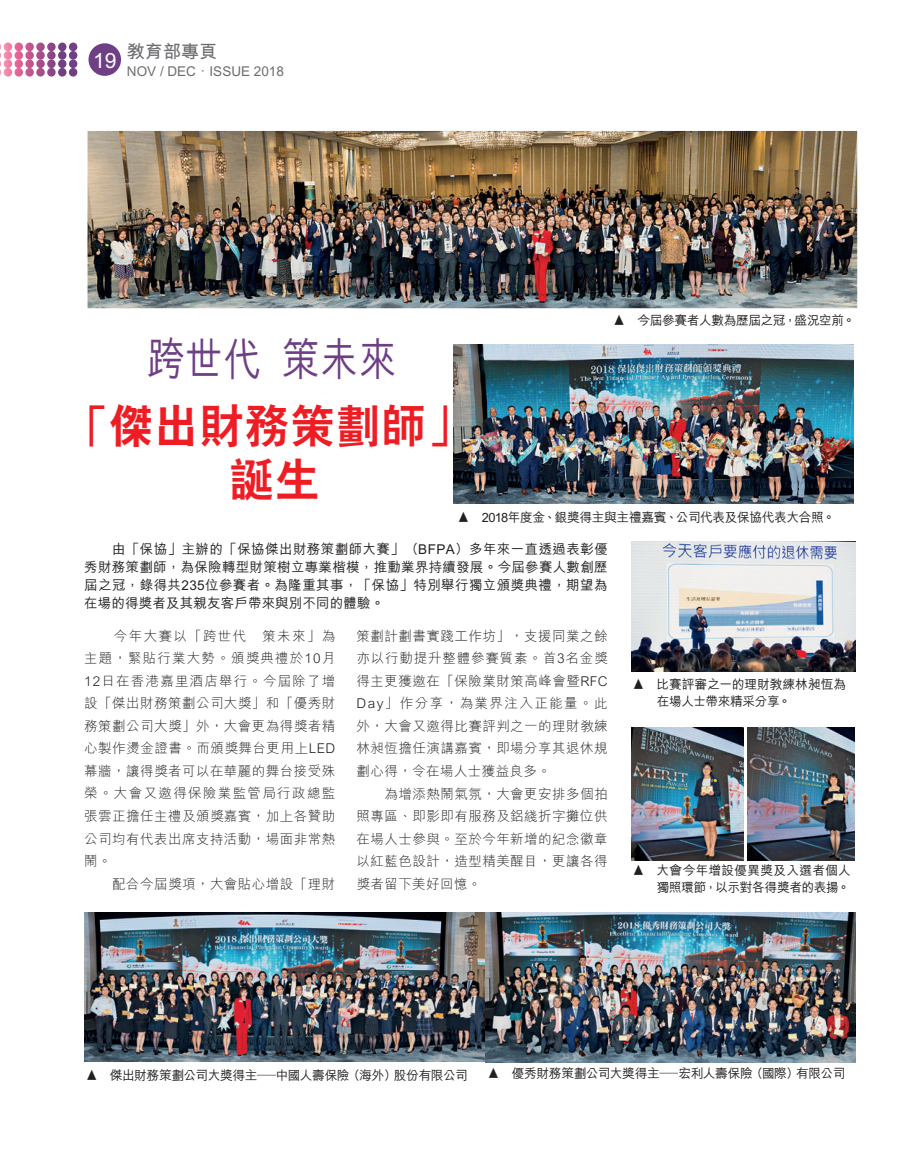
<style>
.page{position:relative;width:915px;height:1149px;background:#fff}
.page>*{position:absolute;margin:0;border:0;box-sizing:border-box;transform-origin:0 0}
.t1{font:45.45px/54.4px "C Hei 2 Xbold HKSCS";letter-spacing:.03em;color:#ee1d23;text-align:center}
.t2{font:44.85px "M Hei Medium HKSCS";letter-spacing:.03em;color:#6e3f84;scale:.83 1}
.t3{font:21px "M Hei Bold HKSCS";color:#fff}
.t4{font:18px "M Hei Bold HKSCS";color:#6c6d70}
.t5{font:13.5px/22.5px "M Hei Light HKSCS";letter-spacing:.035em;color:#231f20;text-align:justify}
.t6{font:13.5px/18px "M Hei Medium HKSCS";letter-spacing:.02em;color:#231f20;text-align:justify}
.t7{font:13.5px "M Hei Bold HKSCS";color:#6c6d70}
.t8{font:12.75px/17.2px "M Hei Medium HKSCS";letter-spacing:-.03em;color:#231f20}
.t9{font:12.75px/17.2px "M Hei Medium HKSCS";letter-spacing:.005em;color:#231f20;text-align:right}
</style>
<div class="page">
<svg style="left:0;top:43px;width:77px;height:34px"></svg>
<div style="left:88px;top:43px;width:33px;height:33px;background:#6e3f84;border-radius:50%"></div>
<img style="left:453px;top:344px;width:400px;height:159px">
<svg style="left:631px;top:780px;width:223px;height:81px"></svg>
<img style="left:88px;top:132px;width:768px;height:175px">
<div style="left:84px;top:128px;width:776px;height:183px;border:3px solid #fff"></div>
<svg style="left:84px;top:1061px;width:175px;height:1px"></svg>
<svg style="left:274px;top:1061px;width:196px;height:1px"></svg>
<svg style="left:485px;top:1061px;width:176px;height:2px"></svg>
<svg style="left:674px;top:1061px;width:173px;height:2px"></svg>
<img style="left:84px;top:912px;width:771px;height:149px">
<img style="left:478px;top:427px;width:370px;height:245px">
<img style="left:631px;top:541px;width:224px;height:130px">
<img style="left:610px;top:266px;width:244px;height:85px">
<img style="left:631px;top:727px;width:112px;height:132px">
<img style="left:747px;top:727px;width:106px;height:132px">
<h3 class="t3" style="left:93px;top:45px;width:25px">19</h3>
<h3 class="t4" style="left:127px;top:38px;width:91px">教育部專頁</h3>
<p class="t7" style="left:127px;top:61px;width:158px">NOV / DEC．ISSUE 2018</p>
<h2 class="t2" style="left:147px;top:327px;width:302px">跨世代 策未來</h2>
<h1 class="t1" style="left:66px;top:399px;width:405px">「傑出財務策劃師」誕生</h1>
<p class="t8" style="left:612px;top:311px;width:244px">▲　今屆參賽者人數為歷屆之冠，盛況空前。</p>
<p class="t8" style="left:457px;top:507px;width:379px">▲　2018年度金、銀獎得主與主禮嘉賓、公司代表及保協代表大合照。</p>
<p class="t6" style="left:84px;top:538px;width:525px;text-indent:28px">由「保協」主辦的「保協傑出財務策劃師大賽」（BFPA）多年來一直透過表彰優秀財務策劃師，為保險轉型財策樹立專業楷模，推動業界持續發展。今屆參賽人數創歷屆之冠，錄得共235位參賽者。為隆重其事，「保協」特別舉行獨立頒獎典禮，期望為在場的得獎者及其親友客戶帶來與別不同的體驗。</p>
<p class="t5" style="left:84px;top:624px;width:252px;text-indent:30px">今年大賽以「跨世代　策未來」為主題，緊貼行業大勢。頒獎典禮於10月12日在香港嘉里酒店舉行。今屆除了增設「傑出財務策劃公司大獎」和「優秀財務策劃公司大獎」外，大會更為得獎者精心製作燙金證書。而頒獎舞台更用上LED幕牆，讓得獎者可以在華麗的舞台接受殊榮。大會又邀得保險業監管局行政總監張雲正擔任主禮及頒獎嘉賓，加上各贊助公司均有代表出席支持活動，場面非常熱鬧。</p>
<p class="t5" style="left:112px;top:871px;width:224px">配合今屆獎項，大會貼心增設「理財</p>
<p class="t5" style="left:356px;top:624px;width:252px">策劃計劃書實踐工作坊」，支援同業之餘亦以行動提升整體參賽質素。首3名金獎得主更獲邀在「保險業財策高峰會暨RFC Day」作分享，為業界注入正能量。此外，大會又邀得比賽評判之一的理財教練林昶恆擔任演講嘉賓，即場分享其退休規劃心得，令在場人士獲益良多。</p>
<p class="t5" style="left:356px;top:781px;width:252px;text-indent:28px">為增添熱鬧氣氛，大會更安排多個拍照專區、即影即有服務及鋁綫折字攤位供在場人士參與。至於今年新增的紀念徽章以紅藍色設計，造型精美醒目，更讓各得獎者留下美好回憶。</p>
<p class="t8" style="left:656px;top:674px;width:191px;text-indent:-24px">▲　比賽評審之一的理財教練林昶恆為在場人士帶來精采分享。</p>
<p class="t9" style="left:632px;top:860px;width:220px">▲　大會今年增設優異獎及入選者個人獨照環節，以示對各得獎者的表揚。</p>
<p class="t8" style="left:85px;top:1065px;width:384px">▲　傑出財務策劃公司大獎得主—中國人壽保險（海外）股份有限公司</p>
<p class="t8" style="left:487px;top:1063px;width:359px">▲　優秀財務策劃公司大獎得主—宏利人壽保險（國際）有限公司</p>
</div>
